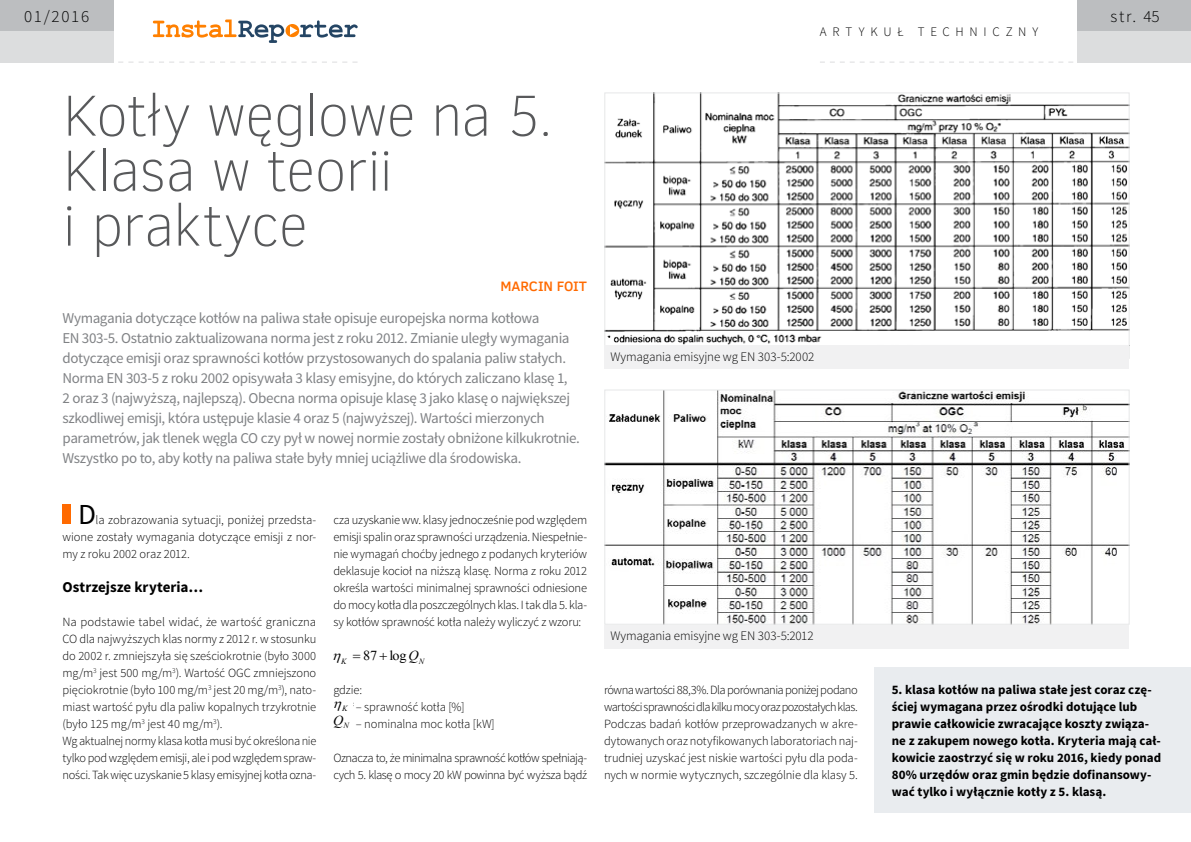
<style>
.page{position:relative;width:1191px;height:842px;background:#fff}
.page>*{position:absolute;margin:0;border:0;box-sizing:border-box;transform-origin:0 0}
.t1{font:100 59px/55px "Clear Sans";letter-spacing:-.025em;color:#58595b}
.t2{font:29px "Source Sans Pro";color:#000}
.t3{font:300 17px "Source Sans Pro";letter-spacing:.1em;color:#000}
.t4{font:15px/20px "Source Sans Pro";letter-spacing:-.03em;color:#808285}
.t5{font:700 15px "Source Sans Pro";color:#000}
.t6{font:500 14px "Clear Sans";letter-spacing:-.01em;color:#ff6a00}
.t7{font:13.7px "Times New Roman";letter-spacing:-.015em;color:#000;scale:1.04 1}
.t8{font:700 13px/17px "Source Sans Pro";letter-spacing:-.005em;color:#000}
.t9{font:300 13px "Source Sans Pro";letter-spacing:-.005em;color:#000}
.t10{font:300 13px "Source Sans Pro";letter-spacing:.44em;color:#000}
.t11{font:300 12.5px/17px "Source Sans Pro";letter-spacing:-.01em;color:#000;text-align:justify}
.t12{font:300 12.5px/17px "Source Sans Pro";letter-spacing:-.04em;color:#000}
.t13{font:italic 8px "Times New Roman";color:#000;scale:1.04 1}
.s1{font-style:italic}
</style>
<div class="page">
<div style="left:1077px;top:0;width:114px;height:31px;background:#bcbec0"></div>
<div style="left:1077px;top:31px;width:114px;height:31px;background:#dcddde"></div>
<svg style="left:153px;top:20px;width:204px;height:23px"></svg>
<div style="left:0;top:0;width:113px;height:31px;background:#bcbec0"></div>
<div style="left:0;top:31px;width:113px;height:31px;background:#dcddde"></div>
<svg style="left:108px;top:62px;width:249px;height:1px"></svg>
<svg style="left:820px;top:62px;width:263px;height:1px"></svg>
<div style="left:63px;top:504px;width:8px;height:20px;background:#ff6a00"></div>
<div style="left:874px;top:667px;width:317px;height:145px;background:#e9ecef"></div>
<img style="left:606px;top:95px;width:521px;height:250px">
<div style="left:604px;top:345px;width:525px;height:24px;background:#f1f1f2"></div>
<img style="left:606px;top:392px;width:521px;height:230px">
<div style="left:604px;top:390px;width:525px;height:234px;border:1px solid #e6e7e8"></div>
<div style="left:604px;top:625px;width:525px;height:24px;background:#f1f1f2"></div>
<h3 class="t3" style="left:24px;top:6px;width:67px">01/2016</h3>
<h3 class="t3" style="left:1110px;top:6px;width:51px">str. 45</h3>
<p class="t10" style="left:820px;top:24px;width:220px">artykuł techniczny</p>
<h1 class="t1" style="left:62px;top:88px;width:492px">Kotły węglowe na 5.<br>Klasa w teorii<br>i praktyce</h1>
<p class="t6" style="left:500px;top:277px;width:88px">MARCIN FOIT</p>
<p class="t4" style="left:62px;top:308px;width:519px">Wymagania dotyczące kotłów na paliwa stałe opisuje europejska norma kotłowa<br>EN 303-5. Ostatnio zaktualizowana norma jest z roku 2012. Zmianie uległy wymagania dotyczące emisji oraz sprawności kotłów przystosowanych do spalania paliw stałych.<br>Norma EN 303-5 z roku 2002 opisywała 3 klasy emisyjne, do których zaliczano klasę 1,<br>2 oraz 3 (najwyższą, najlepszą). Obecna norma opisuje klasę 3 jako klasę o największej szkodliwej emisji, która ustępuje klasie 4 oraz 5 (najwyższej). Wartości mierzonych parametrów, jak tlenek węgla CO czy pył w nowej normie zostały obniżone kilkukrotnie.<br>Wszystko po to, aby kotły na paliwa stałe były mniej uciążliwe dla środowiska.</p>
<h2 class="t2" style="left:78px;top:497px;width:19px">D</h2>
<p class="t11" style="left:63px;top:512px;width:255px;text-indent:33px">la zobrazowania sytuacji, poniżej przedsta&shy;wione zostały wymagania dotyczące emisji z nor&shy;my z roku 2002 oraz 2012.</p>
<p class="t5" style="left:63px;top:578px;width:142px">Ostrzejsze kryteria…</p>
<p class="t11" style="left:63px;top:614px;width:255px;text-align:left">Na podstawie tabel widać, że wartość graniczna CO dla najwyższych klas normy z 2012 r. w stosunku do 2002 r. zmniejszyła się sześciokrotnie (było 3000 mg/m<sup>3</sup> jest 500 mg/m<sup>3</sup>). Wartość OGC zmniejszono pięciokrotnie (było 100 mg/m<sup>3</sup> jest 20 mg/m<sup>3</sup>), nato&shy;miast wartość pyłu dla paliw kopalnych trzykrotnie (było 125 mg/m<sup>3</sup> jest 40 mg/m<sup>3</sup>).<br>Wg aktualnej normy klasa kotła musi być określona nie tylko pod względem emisji, ale i pod względem spraw&shy;ności. Tak więc uzyskanie 5 klasy emisyjnej kotła ozna-</p>
<p class="t11" style="left:333px;top:512px;width:255px">cza uzyskanie ww. klasy jednocześnie pod względem emisji spalin oraz sprawności urządzenia. Niespełnie&shy;nie wymagań choćby jednego z podanych kryteriów deklasuje kocioł na niższą klasę. Norma z roku 2012 określa wartości minimalnej sprawności odniesione do mocy kotła dla poszczególnych klas. I tak dla 5. kla&shy;sy kotłów sprawność kotła należy wyliczyć z wzoru:</p>
<p class="t13" style="left:341px;top:655px;width:7px">K</p>
<p class="t7" style="left:363px;top:646px;width:60px">87 log<span class="s1">Q</span><sub>N</sub></p>
<p class="t11" style="left:333px;top:682px;width:30px">gdzie:</p>
<p class="t13" style="left:342px;top:703px;width:7px">K</p>
<p class="t7" style="left:364px;top:694px;width:60px">87 log<span class="s1">Q</span><sub>N</sub></p>
<p class="t11" style="left:356px;top:699px;width:110px">– sprawność kotła [%]</p>
<p class="t11" style="left:356px;top:716px;width:141px">– nominalna moc kotła [kW]</p>
<p class="t12" style="left:333px;top:750px;width:255px">Oznacza to, że minimalna sprawność kotłów spełniają&shy;cych 5. klasę o mocy 20 kW powinna być wyższa bądź</p>
<p class="t9" style="left:610px;top:348px;width:205px">Wymagania emisyjne wg EN 303-5:2002</p>
<p class="t9" style="left:610px;top:628px;width:205px">Wymagania emisyjne wg EN 303-5:2012</p>
<p class="t11" style="left:604px;top:682px;width:255px">równa wartości 88,3%. Dla porównania poniżej podano wartości sprawności dla kilku mocy oraz pozostałych klas.<br>Podczas badań kotłów przeprowadzanych w akre&shy;dytowanych oraz notyfikowanych laboratoriach naj&shy;trudniej uzyskać jest niskie wartości pyłu dla poda&shy;nych w normie wytycznych, szczególnie dla klasy 5.</p>
<p class="t8" style="left:891px;top:681px;width:271px">5. klasa kotłów na paliwa stałe jest coraz czę&shy;ściej wymagana przez ośrodki dotujące lub prawie całkowicie zwracające koszty związa&shy;ne z zakupem nowego kotła. Kryteria mają cał&shy;kowicie zaostrzyć się w roku 2016, kiedy ponad 80% urzędów oraz gmin będzie dofinansowy&shy;wać tylko i wyłącznie kotły z 5. klasą.</p>
</div>
